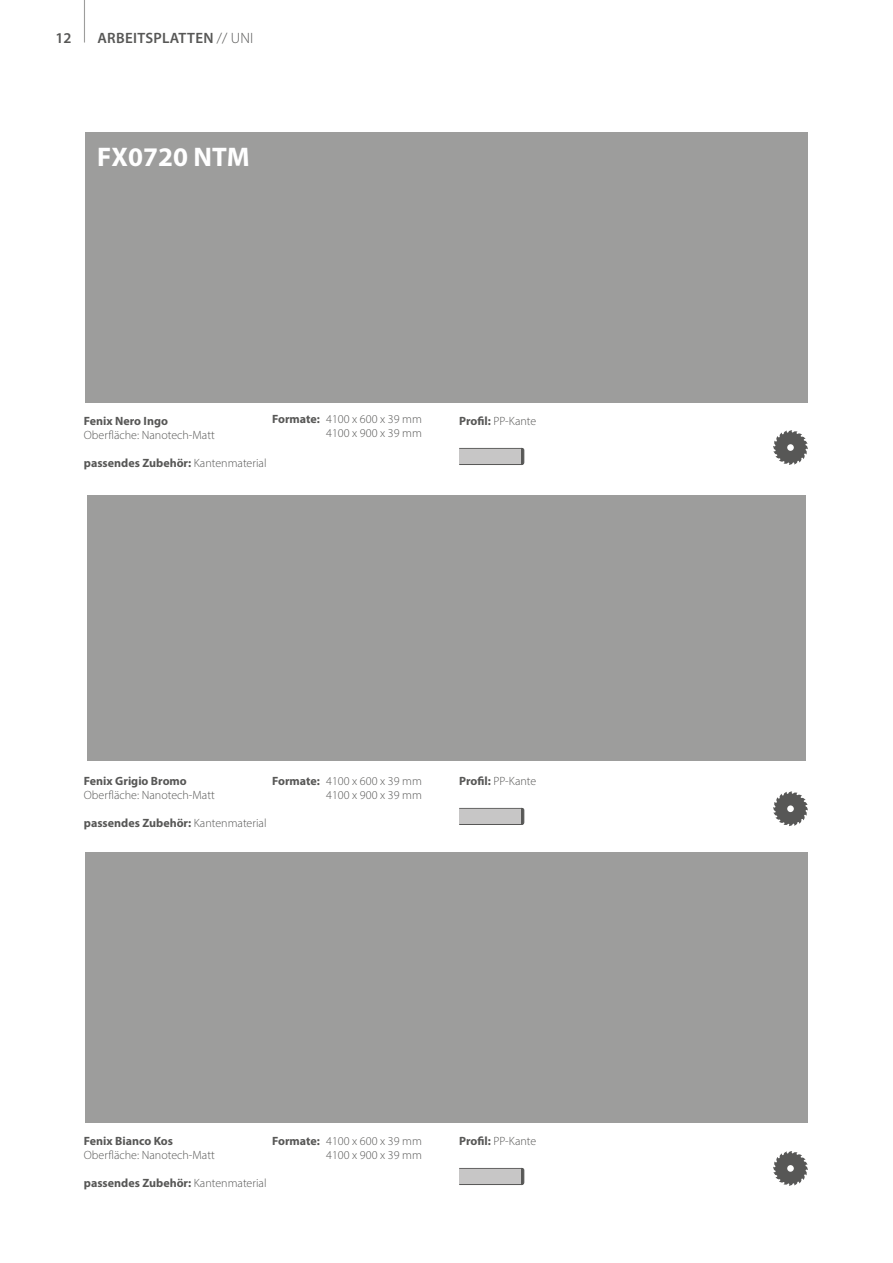
<style>
.page{position:relative;width:893px;height:1263px;background:#fff}
.page>*{position:absolute;margin:0;border:0;box-sizing:border-box;transform-origin:0 0}
.t1{font:700 27px "Myriad Pro";color:#fff}
.t2{font:600 15px "Myriad Pro";letter-spacing:.02em;color:#575756}
.t3{font:300 12px/14.4px "Myriad Pro";color:#575756;text-align:right}
.t4{font:700 12px "Myriad Pro";color:#575756}
.s1{font-weight:300}
.s2{font-weight:700}
</style>
<div class="page">
<div style="left:87px;top:495px;width:719px;height:265px;background:#9d9d9c"></div>
<div style="left:85px;top:133px;width:723px;height:270px;background:#9d9d9c"></div>
<div style="left:85px;top:852px;width:723px;height:270px;background:#9d9d9c"></div>
<svg style="left:773px;top:430px;width:35px;height:35px"></svg>
<svg style="left:773px;top:791px;width:35px;height:35px"></svg>
<svg style="left:773px;top:1151px;width:35px;height:35px"></svg>
<svg style="left:459px;top:1168px;width:65px;height:17px"></svg>
<svg style="left:459px;top:448px;width:65px;height:17px"></svg>
<svg style="left:459px;top:808px;width:65px;height:17px"></svg>
<hr style="left:84px;top:0;width:1px;height:43px;background:#9d9d9c">
<p class="t2" style="left:56px;top:28px;width:18px">12</p>
<p class="t2" style="left:97px;top:28px;width:157px">ARBEITSPLATTEN <span class="s1">// UNI</span></p>
<h1 class="t1" style="left:97px;top:139px;width:154px">FX0720 NTM</h1>
<p class="t4" style="left:84px;top:413px;width:86px">Fenix Nero Ingo</p>
<p class="t3" style="left:84px;top:428px;width:132px">Oberfläche: Nanotech-Matt</p>
<p class="t3" style="left:272px;top:412px;width:151px"><span class="s2">Formate:</span> 4100 x 600 x 39 mm<br>4100 x 900 x 39 mm</p>
<p class="t4" style="left:84px;top:455px;width:184px">passendes Zubehör: <span class="s1">Kantenmaterial</span></p>
<p class="t3" style="left:459px;top:414px;width:79px"><span class="s2">Profil:</span> PP-Kante</p>
<p class="t4" style="left:84px;top:773px;width:104px">Fenix Grigio Bromo</p>
<p class="t3" style="left:84px;top:788px;width:132px">Oberfläche: Nanotech-Matt</p>
<p class="t3" style="left:272px;top:774px;width:151px"><span class="s2">Formate:</span> 4100 x 600 x 39 mm<br>4100 x 900 x 39 mm</p>
<p class="t4" style="left:84px;top:815px;width:184px">passendes Zubehör: <span class="s1">Kantenmaterial</span></p>
<p class="t3" style="left:459px;top:774px;width:79px"><span class="s2">Profil:</span> PP-Kante</p>
<p class="t4" style="left:84px;top:1133px;width:91px">Fenix Bianco Kos</p>
<p class="t3" style="left:84px;top:1148px;width:132px">Oberfläche: Nanotech-Matt</p>
<p class="t3" style="left:272px;top:1133px;width:151px"><span class="s2">Formate:</span> 4100 x 600 x 39 mm<br>4100 x 900 x 39 mm</p>
<p class="t4" style="left:84px;top:1175px;width:184px">passendes Zubehör: <span class="s1">Kantenmaterial</span></p>
<p class="t3" style="left:459px;top:1133px;width:79px"><span class="s2">Profil:</span> PP-Kante</p>
</div>
